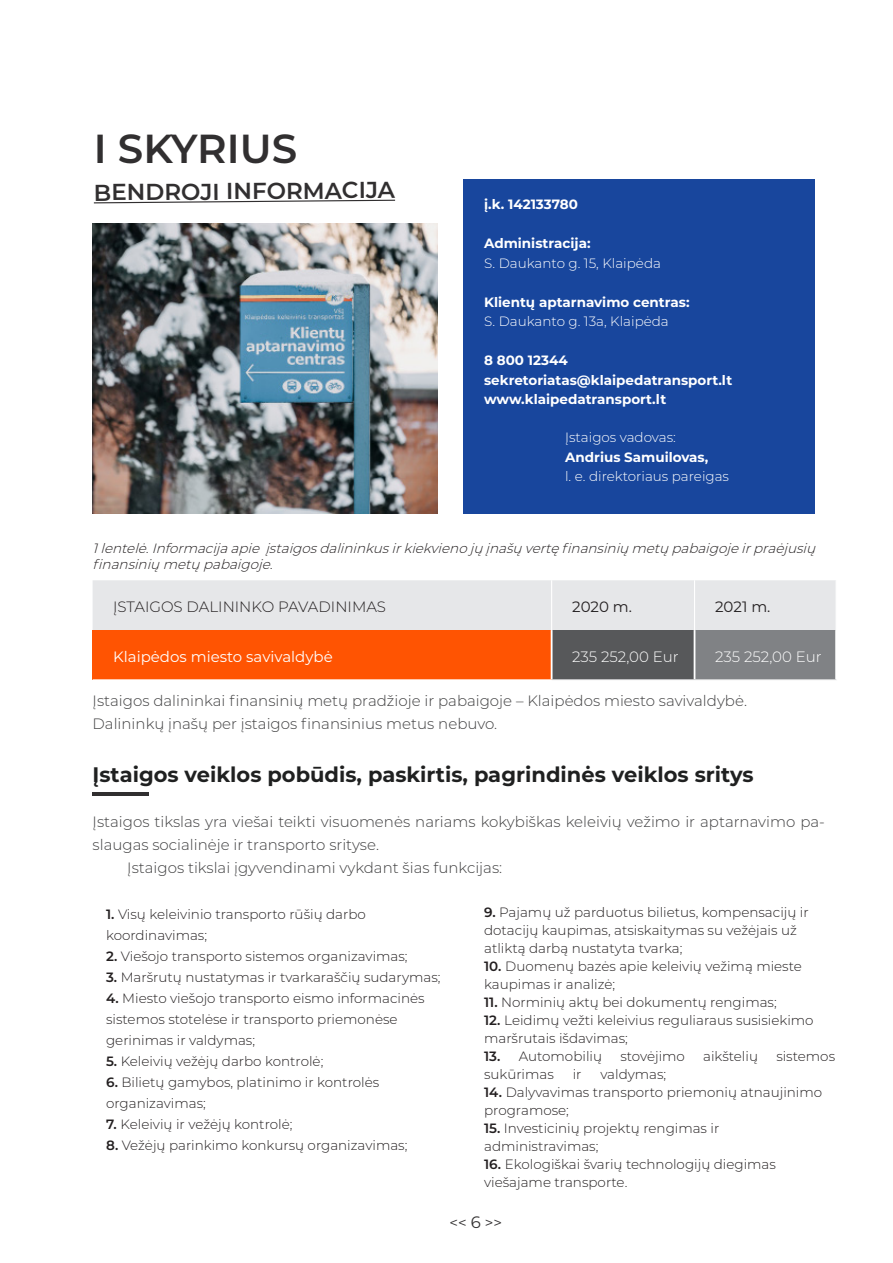
<style>
.page{position:relative;width:893px;height:1263px;background:#fff}
.page>*{position:absolute;margin:0;border:0;box-sizing:border-box;transform-origin:0 0}
.t1{font:600 40.5px "Montserrat";color:#312f30}
.t2{font:600 23.1px "Montserrat";color:#312f30}
.t3{font:700 21px "Montserrat";color:#1f2020}
.t4{font:300 15px/22.5px "Montserrat";color:#3e3e3f}
.t5{font:300 15px "Montserrat";color:#231f20}
.t6{font:15px "Montserrat";color:#fff}
.t7{font:300 15px "Montserrat";color:#fff}
.t8{font:15px "Montserrat";letter-spacing:-.005em;color:#231f20}
.t9{font:15px "Montserrat";color:#312f30}
.t10{font:300 13.5px/18px "Montserrat";color:#231f20}
.t11{font:700 13.5px "Montserrat";color:#fff}
.t12{font:italic 300 13.5px/16.2px "Montserrat";color:#231f20}
.t13{font:300 13.5px "Montserrat";color:#fff}
.s1{font-weight:600}
.s2{font-size:16.5px}
</style>
<div class="page">
<div style="left:463px;top:179px;width:352px;height:335px;background:#18469d"></div>
<hr style="left:93px;top:792px;width:56px;height:4px;background:#312f30">
<svg style="left:93px;top:199px;width:303px;height:5px"></svg>
<div style="left:93px;top:580px;width:743px;height:50px;background:#e6e7e9"></div>
<div style="left:93px;top:630px;width:459px;height:50px;background:#ff5402"></div>
<div style="left:552px;top:630px;width:142px;height:50px;background:#57585a"></div>
<div style="left:694px;top:630px;width:142px;height:50px;background:#808285"></div>
<hr style="left:694px;top:630px;width:1px;height:49px;background:#fff">
<hr style="left:835px;top:630px;width:2px;height:49px;background:#fff">
<hr style="left:552px;top:679px;width:142px;height:1px;background:#eeeeef">
<hr style="left:694px;top:679px;width:143px;height:1px;background:#eeeeef">
<hr style="left:551px;top:630px;width:1px;height:49px;background:#fff">
<hr style="left:93px;top:679px;width:459px;height:1px;background:#fff">
<hr style="left:551px;top:580px;width:1px;height:50px;background:#fff">
<hr style="left:694px;top:580px;width:1px;height:50px;background:#fff">
<img style="left:93px;top:223px;width:344px;height:290px">
<p class="t1" style="left:94px;top:120px;width:205px">I SKYRIUS</p>
<p class="t2" style="left:93px;top:177px;width:303px;rotate:-1deg">BENDROJI INFORMACIJA</p>
<p class="t11" style="left:484px;top:194px;width:95px">į.k. 142133780</p>
<p class="t11" style="left:484px;top:233px;width:108px">Administracija:</p>
<p class="t13" style="left:484px;top:254px;width:178px">S. Daukanto g. 15, Klaipėda</p>
<p class="t11" style="left:484px;top:292px;width:207px">Klientų aptarnavimo centras:</p>
<p class="t13" style="left:484px;top:312px;width:186px">S. Daukanto g. 13a, Klaipėda</p>
<p class="t11" style="left:484px;top:350px;width:85px">8 800 12344</p>
<p class="t11" style="left:484px;top:370px;width:250px">sekretoriatas@klaipedatransport.lt</p>
<p class="t11" style="left:484px;top:389px;width:184px">www.klaipedatransport.lt</p>
<p class="t13" style="left:565px;top:428px;width:112px">Įstaigos vadovas:</p>
<p class="t11" style="left:565px;top:447px;width:145px">Andrius Samuilovas,</p>
<p class="t13" style="left:565px;top:467px;width:165px">l. e. direktoriaus pareigas</p>
<p class="t12" style="left:93px;top:540px;width:729px">1lentelė.Informacijaapie įstaigosdalininkusirkiekvienojų įnašų vertęfinansinių metų pabaigojeirpraėjusių finansinių metų pabaigoje.</p>
<p class="t5" style="left:113px;top:597px;width:274px">ĮSTAIGOS DALININKO PAVADINIMAS</p>
<p class="t8" style="left:572px;top:597px;width:61px">2020 m.</p>
<p class="t8" style="left:715px;top:597px;width:57px">2021 m.</p>
<p class="t6" style="left:113px;top:646px;width:221px">Klaipėdos miesto savivaldybė</p>
<p class="t7" style="left:572px;top:647px;width:108px">235 252,00 Eur</p>
<p class="t7" style="left:715px;top:647px;width:108px">235 252,00 Eur</p>
<p class="t4" style="left:93px;top:689px;width:656px">Įstaigos dalininkai finansinių metų pradžioje ir pabaigoje – Klaipėdos miesto savivaldybė.<br>Dalininkų įnašų per įstaigos finansinius metus nebuvo.</p>
<p class="t3" style="left:93px;top:759px;width:662px">Įstaigos veiklos pobūdis, paskirtis, pagrindinės veiklos sritys</p>
<p class="t4" style="left:93px;top:810px;width:734px">Įstaigos tikslas yra viešai teikti visuomenės nariams kokybiškas keleivių vežimo ir aptarnavimo pa&shy;slaugas socialinėje ir transporto srityse.</p>
<p class="t4" style="left:127px;top:855px;width:376px">Įstaigos tikslai įgyvendinami vykdant šias funkcijas:</p>
<p class="t10" style="left:106px;top:903px;width:261px;line-height:21px"><span class="s1">1.</span> Visų keleivinio transporto rūšių darbo koordinavimas;</p>
<p class="t10" style="left:106px;top:946px;width:303px"><span class="s1">2.</span> Viešojo transporto sistemos organizavimas;</p>
<p class="t10" style="left:106px;top:967px;width:336px"><span class="s1">3.</span> Maršrutų nustatymas ir tvarkaraščių sudarymas;</p>
<p class="t10" style="left:106px;top:987px;width:320px;line-height:21px"><span class="s1">4.</span> Miesto viešojo transporto eismo informacinės sistemos stotelėse ir transporto priemonėse gerinimas ir valdymas;</p>
<p class="t10" style="left:106px;top:1051px;width:219px"><span class="s1">5.</span> Keleivių vežėjų darbo kontrolė;</p>
<p class="t10" style="left:106px;top:1071px;width:275px;line-height:21px"><span class="s1">6.</span> Bilietų gamybos, platinimo ir kontrolės organizavimas;</p>
<p class="t10" style="left:106px;top:1114px;width:188px"><span class="s1">7.</span> Keleivių ir vežėjų kontrolė;</p>
<p class="t10" style="left:106px;top:1135px;width:303px"><span class="s1">8.</span> Vežėjų parinkimo konkursų organizavimas;</p>
<p class="t10" style="left:484px;top:902px;width:326px"><span class="s1">9.</span> Pajamų už parduotus bilietus, kompensacijų ir dotacijų kaupimas, atsiskaitymas su vežėjais už atliktą darbą nustatyta tvarka;</p>
<p class="t10" style="left:484px;top:956px;width:319px"><span class="s1">10.</span> Duomenų bazės apie keleivių vežimą mieste kaupimas ir analizė;</p>
<p class="t10" style="left:484px;top:992px;width:294px"><span class="s1">11.</span> Norminių aktų bei dokumentų rengimas;</p>
<p class="t10" style="left:484px;top:1010px;width:331px"><span class="s1">12.</span> Leidimų vežti keleivius reguliaraus susisiekimo maršrutais išdavimas;</p>
<p class="t10" style="left:484px;top:1046px;width:119px"><span class="s1">13.</span> Automobilių</p>
<p class="t10" style="left:620px;top:1046px;width:66px">stovėjimo</p>
<p class="t10" style="left:703px;top:1046px;width:56px">aikštelių</p>
<p class="t10" style="left:776px;top:1046px;width:60px">sistemos</p>
<p class="t10" style="left:484px;top:1064px;width:71px">sukūrimas</p>
<p class="t10" style="left:573px;top:1064px;width:10px">ir</p>
<p class="t10" style="left:600px;top:1064px;width:67px">valdymas;</p>
<p class="t10" style="left:484px;top:1082px;width:340px"><span class="s1">14.</span> Dalyvavimas transporto priemonių atnaujinimo programose;</p>
<p class="t10" style="left:484px;top:1118px;width:237px"><span class="s1">15.</span> Investicinių projektų rengimas ir administravimas;</p>
<p class="t10" style="left:484px;top:1154px;width:293px"><span class="s1">16.</span> Ekologiškai švarių technologijų diegimas viešajame transporte.</p>
<p class="t9" style="left:450px;top:1213px;width:54px">&lt;&lt; <span class="s2">6</span> &gt;&gt;</p>
</div>
